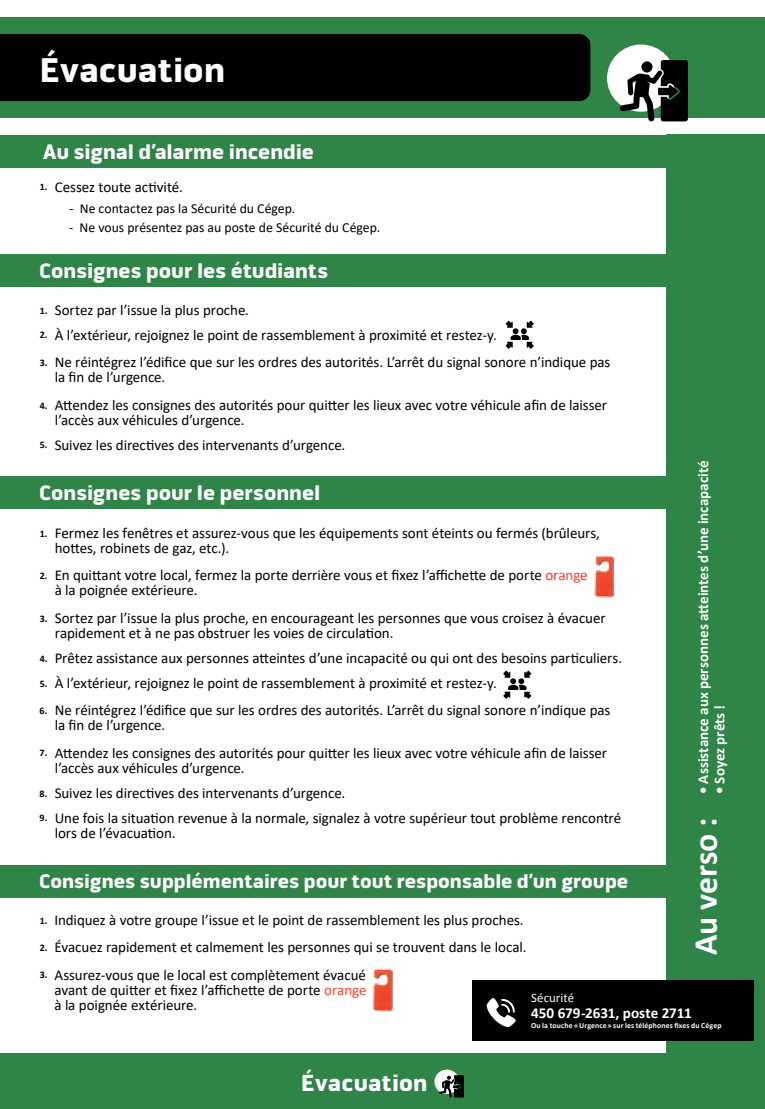
<style>
.page{position:relative;width:765px;height:1109px;background:#fff}
.page>*{position:absolute;margin:0;border:0;box-sizing:border-box;transform-origin:0 0}
.t1{font:900 35px "Pill Gothic 600 mg";letter-spacing:.005em;color:#fff}
.t2{font:700 33.75px "Calibri";letter-spacing:-.005em;color:#fff}
.t3{font:900 23.75px "Pill Gothic 600 mg";letter-spacing:.01em;color:#fff}
.t4{font:900 21.25px "Pill Gothic 600 mg";color:#fff}
.t5{font:900 20px "Pill Gothic 600 mg";color:#fff}
.t6{font:700 15.25px "Calibri";letter-spacing:-.005em;color:#fff}
.t7{font:15px/15px "Calibri";letter-spacing:-.005em;color:#000}
.t8{font:700 15px "Calibri";color:#fff}
.t9{font:13.75px "Calibri";color:#000}
.t10{font:12.88px "Calibri";letter-spacing:.005em;color:#fff}
.t11{font:700 10px "Calibri";color:#000}
.t12{font:700 7.75px "Calibri";letter-spacing:.01em;color:#fff}
.s1{color:#ff3310}
.s2{color:#f04930}
</style>
<div class="page">
<div style="left:0;top:17px;width:765px;height:101px;background:#2f8447"></div>
<div style="left:0;top:34px;width:590px;height:67px;background:#000"></div>
<div style="left:607px;top:45px;width:68px;height:67px;background:#fff;border-radius:50%"></div>
<div style="left:0;top:135px;width:765px;height:32px;background:#2f8447"></div>
<div style="left:667px;top:135px;width:98px;height:973px;background:#2f8447"></div>
<div style="left:0;top:254px;width:765px;height:33px;background:#2f8447"></div>
<div style="left:0;top:475px;width:765px;height:33px;background:#2f8447"></div>
<div style="left:0;top:865px;width:765px;height:33px;background:#2f8447"></div>
<div style="left:0;top:1052px;width:765px;height:56px;background:#2f8447"></div>
<svg style="left:620px;top:60px;width:68px;height:61px"></svg>
<svg style="left:434px;top:1069px;width:25px;height:24px"></svg>
<svg style="left:439px;top:1074px;width:25px;height:23px"></svg>
<img style="left:594px;top:555px;width:21px;height:43px">
<img style="left:372px;top:968px;width:21px;height:43px">
<div style="left:472px;top:979px;width:282px;height:61px;background:#000"></div>
<svg style="left:487px;top:998px;width:29px;height:28px"></svg>
<svg style="left:503px;top:670px;width:28px;height:28px"></svg>
<svg style="left:506px;top:320px;width:28px;height:29px"></svg>
<h1 class="t1" style="left:40px;top:49px;width:187px">Évacuation</h1>
<h3 class="t4" style="left:43px;top:139px;width:273px">Au signal d’alarme incendie</h3>
<p class="t11" style="left:40px;top:179px;width:9px">1.</p>
<p class="t7" style="left:55px;top:179px;width:130px">Cessez toute activité.</p>
<p class="t9" style="left:69px;top:199px;width:227px">- Ne contactez pas la Sécurité du Cégep.</p>
<p class="t9" style="left:69px;top:217px;width:313px">- Ne vous présentez pas au poste de Sécurité du Cégep.</p>
<h3 class="t4" style="left:39px;top:258px;width:291px">Consignes pour les étudiants</h3>
<p class="t11" style="left:40px;top:303px;width:9px">1.</p>
<p class="t11" style="left:40px;top:328px;width:9px">2.</p>
<p class="t11" style="left:40px;top:356px;width:9px">3.</p>
<p class="t11" style="left:40px;top:398px;width:9px">4.</p>
<p class="t11" style="left:40px;top:438px;width:9px">5.</p>
<p class="t7" style="left:55px;top:297px;width:444px;line-height:25px">Sortez par l’issue la plus proche.<br>À l’extérieur, rejoignez le point de rassemblement à proximité et restez-y.</p>
<p class="t7" style="left:55px;top:354px;width:557px">Ne réintégrez l’édifice que sur les ordres des autorités. L’arrêt du signal sonore n’indique pas la fin de l’urgence.</p>
<p class="t7" style="left:55px;top:397px;width:554px">Attendez les consignes des autorités pour quitter les lieux avec votre véhicule afin de laisser l’accès aux véhicules d’urgence.</p>
<p class="t7" style="left:55px;top:437px;width:292px">Suivez les directives des intervenants d’urgence.</p>
<p class="t8" style="left:693px;top:794px;width:335px;rotate:-90deg">• Assistance aux personnes atteintes d’une incapacité</p>
<h3 class="t4" style="left:39px;top:479px;width:283px">Consignes pour le personnel</h3>
<p class="t7" style="left:55px;top:524px;width:547px">Fermez les fenêtres et assurez-vous que les équipements sont éteints ou fermés (brûleurs, hottes, robinets de gaz, etc.).</p>
<p class="t7" style="left:55px;top:567px;width:535px">En quittant votre local, fermez la porte derrière vous et fixez l’affichette de porte <span class="s1">or</span><span class="s2">ang</span><span class="s1">e </span>à la poignée extérieure.</p>
<p class="t7" style="left:55px;top:609px;width:552px">Sortez par l’issue la plus proche, en encourageant les personnes que vous croisez à évacuer rapidement et à ne pas obstruer les voies de circulation.</p>
<p class="t7" style="left:55px;top:644px;width:569px;line-height:25px">Prêtez assistance aux personnes atteintes d’une incapacité ou qui ont des besoins particuliers.<br>À l’extérieur, rejoignez le point de rassemblement à proximité et restez-y.</p>
<p class="t7" style="left:55px;top:702px;width:557px">Ne réintégrez l’édifice que sur les ordres des autorités. L’arrêt du signal sonore n’indique pas la fin de l’urgence.</p>
<p class="t7" style="left:55px;top:744px;width:554px">Attendez les consignes des autorités pour quitter les lieux avec votre véhicule afin de laisser l’accès aux véhicules d’urgence.</p>
<p class="t7" style="left:55px;top:779px;width:568px;line-height:25px">Suivez les directives des intervenants d’urgence.<br>Une fois la situation revenue à la normale, signalez à votre supérieur tout problème rencontré</p>
<p class="t7" style="left:55px;top:824px;width:122px">lors de l’évacuation.</p>
<p class="t11" style="left:40px;top:526px;width:9px">1.</p>
<p class="t11" style="left:40px;top:568px;width:9px">2.</p>
<p class="t11" style="left:40px;top:611px;width:9px">3.</p>
<p class="t11" style="left:40px;top:651px;width:9px">4.</p>
<p class="t11" style="left:40px;top:676px;width:9px">5.</p>
<p class="t11" style="left:40px;top:703px;width:9px">6.</p>
<p class="t11" style="left:40px;top:745px;width:9px">7.</p>
<p class="t11" style="left:40px;top:786px;width:9px">8.</p>
<p class="t11" style="left:40px;top:810px;width:9px">9.</p>
<p class="t8" style="left:709px;top:794px;width:91px;rotate:-90deg">• Soyez prêts !</p>
<h2 class="t2" style="left:682px;top:955px;width:139px;rotate:-90deg">Au verso :</h2>
<h3 class="t5" style="left:39px;top:869px;width:591px">Consignes supplémentaires pour tout responsable d’un groupe</h3>
<p class="t7" style="left:54px;top:905px;width:474px;line-height:27.5px">Indiquez à votre groupe l’issue et le point de rassemblement les plus proches.<br>Évacuez rapidement et calmement les personnes qui se trouvent dans le local.<br>Assurez-vous que le local est complètement évacué</p>
<p class="t7" style="left:54px;top:981px;width:314px">avant de quitter et fixez l’affichette de porte <span class="s2">orange </span>à la poignée extérieure.</p>
<p class="t11" style="left:40px;top:913px;width:9px">1.</p>
<p class="t11" style="left:40px;top:940px;width:9px">2.</p>
<p class="t11" style="left:40px;top:967px;width:9px">3.</p>
<p class="t10" style="left:531px;top:988px;width:45px">Sécurité</p>
<p class="t12" style="left:531px;top:1020px;width:192px">Ou la touche «Urgence» sur les téléphones fixes du Cégep</p>
<p class="t6" style="left:531px;top:1003px;width:162px">450 679-2631, poste 2711</p>
<h3 class="t3" style="left:301px;top:1068px;width:128px">Évacuation</h3>
</div>
